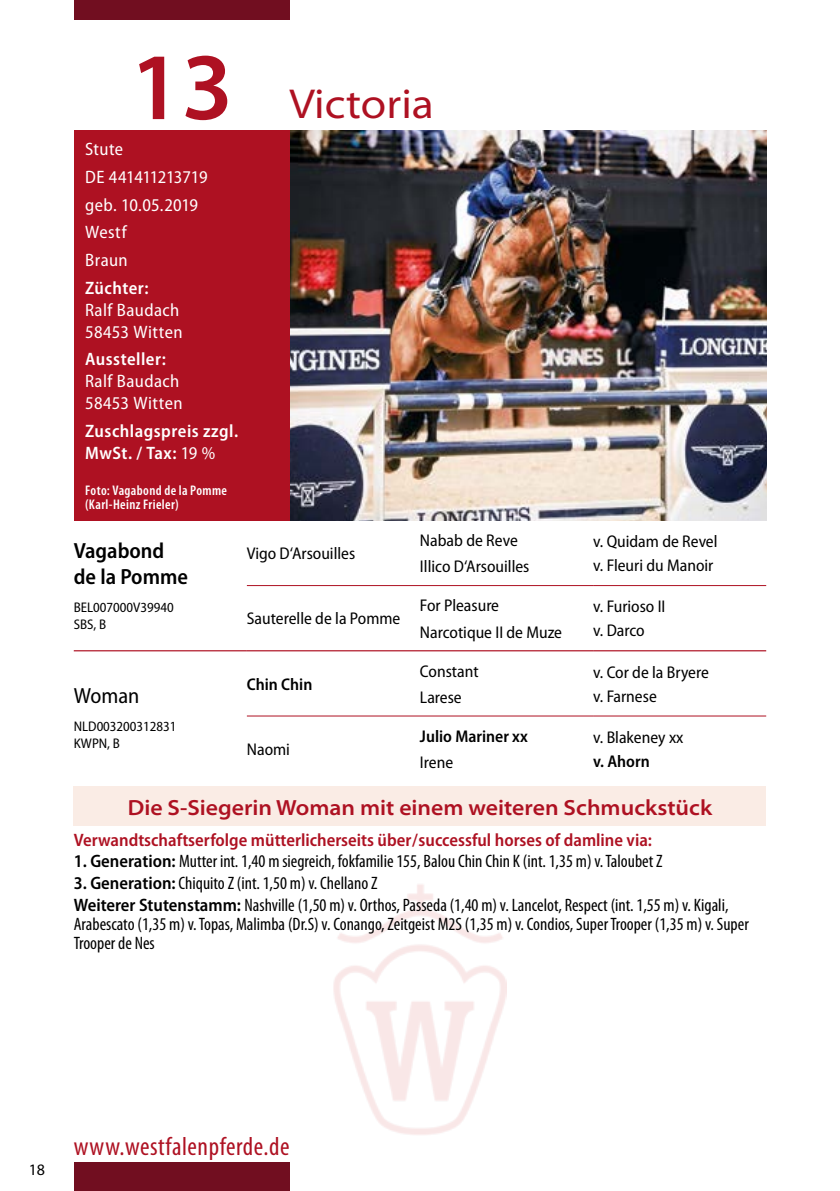
<style>
.page{position:relative;width:840px;height:1191px;background:#fff}
.page>*{position:absolute;margin:0;border:0;box-sizing:border-box;transform-origin:0 0}
.t1{font:600 96px "Myriad Pro";color:#ae1122}
.t2{font:semi-expanded 42px "Myriad Pro";color:#ae1122}
.t3{font:condensed 26px "Myriad Pro";letter-spacing:.02em;color:#ae1122}
.t4{font:600 semi-expanded 22px "Myriad Pro";color:#ae1122}
.t5{font:600 semi-condensed 22px/26px "Myriad Pro";color:#000}
.t6{font:semi-condensed 22px "Myriad Pro";color:#000}
.t7{font:condensed 18px/21.8px "Myriad Pro";color:#000}
.t8{font:semi-condensed 18px/27.6px "Myriad Pro";letter-spacing:.025em;color:#fff}
.t9{font:600 semi-condensed 18px "Myriad Pro";color:#ae1122}
.t10{font:600 semi-condensed 18px/22px "Myriad Pro";letter-spacing:.025em;color:#fff}
.t11{font:semi-condensed 17px/26px "Myriad Pro";color:#000}
.t12{font:600 semi-condensed 17px "Myriad Pro";color:#000}
.t13{font:16px "Myriad Pro";color:#000}
.t14{font:semi-condensed 14px/16.8px "Myriad Pro";color:#000}
.t15{font:600 condensed 14px/14px "Myriad Pro";letter-spacing:.03em;color:#fff}
.s1{font-weight:400}
.s2{font-weight:600;font-stretch:semi-condensed}
</style>
<div class="page">
<img style="left:333px;top:884px;width:173px;height:251px">
<div style="left:74px;top:1162px;width:215px;height:29px;background:#710e20"></div>
<div style="left:74px;top:0;width:215px;height:20px;background:#710e20"></div>
<img style="left:289px;top:130px;width:476px;height:390px">
<div style="left:74px;top:130px;width:215px;height:390px;background:#ae1122"></div>
<hr style="left:247px;top:585px;width:173px;height:1px;background:#ae1122">
<hr style="left:420px;top:585px;width:172px;height:1px;background:#ae1122">
<hr style="left:592px;top:585px;width:173px;height:1px;background:#ae1122">
<hr style="left:74px;top:650px;width:173px;height:1px;background:#ae1122">
<hr style="left:247px;top:650px;width:173px;height:1px;background:#ae1122">
<hr style="left:420px;top:650px;width:172px;height:1px;background:#ae1122">
<hr style="left:592px;top:650px;width:173px;height:1px;background:#ae1122">
<hr style="left:247px;top:715px;width:173px;height:1px;background:#ae1122">
<hr style="left:420px;top:715px;width:172px;height:1px;background:#ae1122">
<hr style="left:592px;top:715px;width:173px;height:1px;background:#ae1122">
<div style="left:74px;top:786px;width:691px;height:40px;background:#faece5"></div>
<h1 class="t1" style="left:130px;top:26px;width:104px">13</h1>
<p class="t8" style="left:85px;top:135px;width:124px">Stute<br>DE 441411213719 geb. 10.05.2019<br>Westf<br>Braun</p>
<p class="t10" style="left:85px;top:276px;width:65px">Züchter:</p>
<p class="t8" style="left:85px;top:298px;width:99px;line-height:22px">Ralf Baudach<br>58453 Witten</p>
<p class="t10" style="left:85px;top:348px;width:82px">Aussteller:</p>
<p class="t8" style="left:85px;top:370px;width:99px;line-height:22px">Ralf Baudach<br>58453 Witten</p>
<p class="t10" style="left:85px;top:419px;width:154px">Zuschlagspreis zzgl.<br>MwSt. / Tax: <span class="s1">19 %</span></p>
<h2 class="t2" style="left:289px;top:77px;width:146px">Victoria</h2>
<p class="t15" style="left:85px;top:483px;width:143px">Foto: Vagabond de la Pomme (Karl-Heinz Frieler)</p>
<p class="t5" style="left:74px;top:537px;width:116px">Vagabond de la Pomme</p>
<p class="t14" style="left:74px;top:599px;width:101px">BEL007000V39940<br>SBS, B</p>
<p class="t11" style="left:247px;top:540px;width:110px">Vigo D‘Arsouilles</p>
<p class="t11" style="left:247px;top:605px;width:155px">Sauterelle de la Pomme</p>
<p class="t11" style="left:420px;top:527px;width:111px">Nabab de Reve<br>Illico D‘Arsouilles</p>
<p class="t11" style="left:592px;top:529px;width:126px;line-height:24px">v. Quidam de Revel v. Fleuri du Manoir</p>
<p class="t11" style="left:420px;top:592px;width:143px">For Pleasure<br>Narcotique II de Muze</p>
<p class="t11" style="left:592px;top:594px;width:74px;line-height:24px">v. Furioso II v. Darco</p>
<p class="t11" style="left:420px;top:658px;width:60px">Constant<br>Larese</p>
<p class="t11" style="left:592px;top:660px;width:117px;line-height:24px">v. Cor de la Bryere v. Farnese</p>
<p class="t12" style="left:247px;top:673px;width:67px">Chin Chin</p>
<p class="t6" style="left:74px;top:682px;width:67px">Woman</p>
<p class="t14" style="left:74px;top:717px;width:104px">NLD003200312831<br>KWPN, B</p>
<p class="t12" style="left:420px;top:726px;width:109px">Julio Mariner xx</p>
<p class="t11" style="left:420px;top:749px;width:35px">Irene</p>
<p class="t11" style="left:592px;top:724px;width:92px">v. Blakeney xx</p>
<p class="t12" style="left:592px;top:751px;width:58px">v. Ahorn</p>
<p class="t4" style="left:128px;top:793px;width:585px">Die S-Siegerin Woman mit einem weiteren Schmuckstück</p>
<p class="t9" style="left:74px;top:828px;width:579px">Verwandtschaftserfolge mütterlicherseits über/successful horses of damline via:</p>
<p class="t7" style="left:74px;top:850px;width:590px"><span class="s2">1. Generation:</span> Mutter int. 1,40 m siegreich, fokfamilie 155, Balou Chin Chin K (int. 1,35 m) v. Taloubet Z</p>
<p class="t7" style="left:74px;top:872px;width:656px"><span class="s2">3. Generation:</span> Chiquito Z (int. 1,50 m) v. Chellano Z<br><span class="s2">Weiterer Stutenstamm:</span> Nashville (1,50 m) v. Orthos, Passeda (1,40 m) v. Lancelot, Respect (int. 1,55 m) v. Kigali,</p>
<p class="t7" style="left:74px;top:914px;width:676px;line-height:19px">Arabescato (1,35 m) v. Topas, Malimba (Dr.S) v. Conango, Zeitgeist M2S (1,35 m) v. Condios, Super Trooper (1,35 m) v. Super<br>Trooper de Nes</p>
<p class="t11" style="left:247px;top:736px;width:45px">Naomi</p>
<p class="t13" style="left:29px;top:1159px;width:18px">18</p>
<h3 class="t3" style="left:74px;top:1130px;width:217px">www.westfalenpferde.de</h3>
</div>
